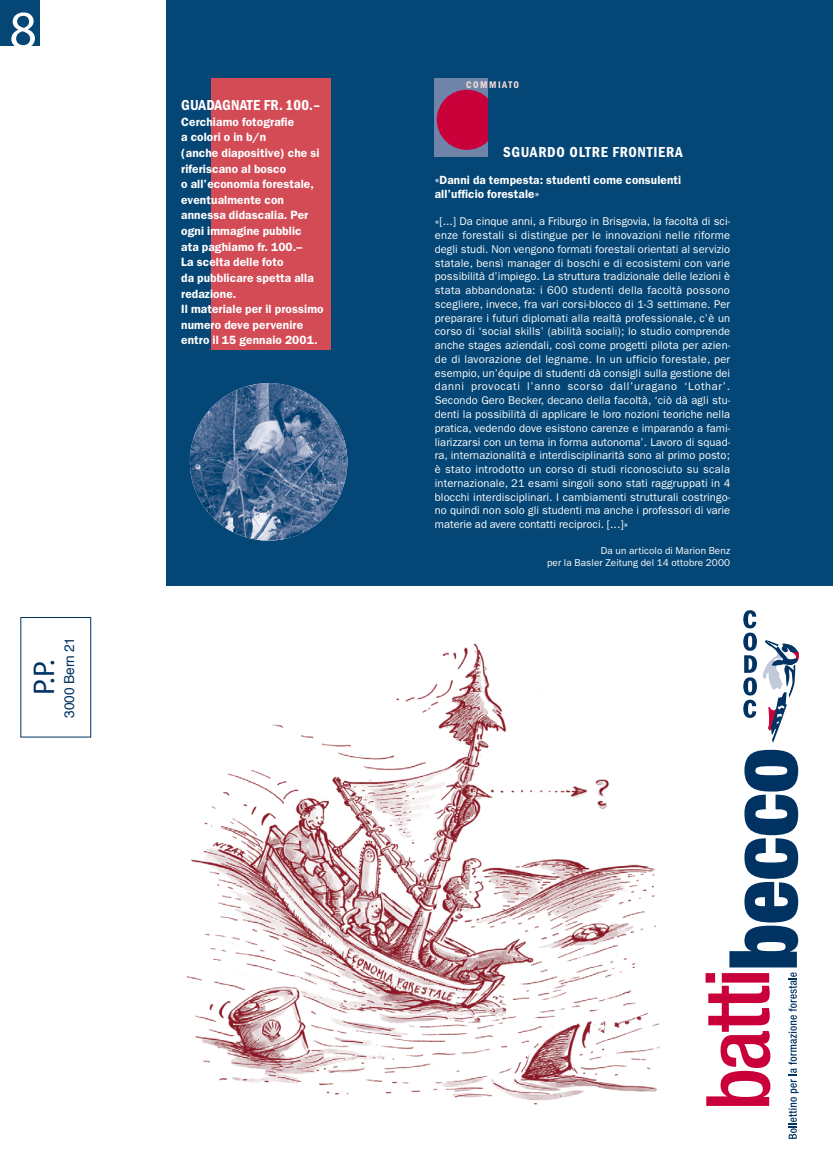
<style>
.page{position:relative;width:833px;height:1170px;background:#fff}
.page>*{position:absolute;margin:0;border:0;box-sizing:border-box;transform-origin:0 0}
.t1{font:53.75px "Myriad Pro";color:#fff}
.t2{font:30px "Myriad Pro";color:#003362}
.t3{font:600 condensed 15px "Franklin Gothic LT";letter-spacing:.035em;color:#fff}
.t4{font:600 condensed 15px "Franklin Gothic LT";letter-spacing:.015em;color:#fff}
.t5{font:13.75px "Helvetica";color:#003362}
.t6{font:600 12px/15.6px "Franklin Gothic LT";letter-spacing:.01em;color:#fff}
.t7{font:600 11.88px/13.8px "Franklin Gothic LT";letter-spacing:.01em;color:#fff}
.t8{font:11.25px/13.8px "Franklin Gothic LT";letter-spacing:.005em;color:#fff;text-align:justify}
.t9{font:10px/11.9px "Franklin Gothic LT";letter-spacing:.01em;color:#fff;text-align:right}
.t10{font:600 condensed 10px "Franklin Gothic LT";letter-spacing:.15em;color:#f7dcd7}
</style>
<div class="page">
<div style="left:167px;top:0;width:666px;height:585px;background:#044675"></div>
<div style="left:211px;top:78px;width:120px;height:272px;background:#d34b55"></div>
<img style="left:190px;top:383px;width:157px;height:157px;border-radius:79px">
<div style="left:0;top:0;width:39px;height:45px;background:#044675"></div>
<div style="left:20px;top:617px;width:71px;height:120px;border:1px solid #003362"></div>
<div style="left:435px;top:78px;width:53px;height:78px;background:#6e84a8"></div>
<svg style="left:437px;top:90px;width:51px;height:60px"></svg>
<img style="left:187px;top:643px;width:473px;height:462px">
<svg style="left:705px;top:749px;width:93px;height:389px"></svg>
<svg style="left:743px;top:610px;width:55px;height:132px"></svg>
<h1 class="t1" style="left:9px;top:-3px;width:29px">8</h1>
<h3 class="t4" style="left:181px;top:96px;width:140px">GUADAGNATE FR. 100.–</h3>
<p class="t6" style="left:181px;top:114px;width:144px">Cerchiamo fotografie<br>a colori o in b/n<br>(anche diapositive) che si riferiscano al bosco<br>o all’economia forestale, eventualmente con annessa didascalia. Per ogni immagine pubblic<br>ata paghiamo fr. 100.–<br>La scelta delle foto<br>da pubblicare spetta alla redazione.<br>Il materiale per il prossimo numero deve pervenire entro il 15 gennaio 2001.</p>
<h2 class="t2" style="left:26px;top:695px;width:37px;rotate:-90deg">P.P.</h2>
<p class="t5" style="left:59px;top:718px;width:83px;rotate:-90deg">3000 Bern 21</p>
<p class="t10" style="left:466px;top:79px;width:54px">COMMIATO</p>
<h3 class="t3" style="left:503px;top:143px;width:181px">SGUARDO OLTRE FRONTIERA</h3>
<p class="t7" style="left:435px;top:173px;width:248px">«Danni da tempesta: studenti come consulenti all’ufficio forestale»</p>
<p class="t8" style="left:435px;top:215px;width:297px">«[...] Da cinque anni, a Friburgo in Brisgovia, la facoltà di sci&shy;enze forestali si distingue per le innovazioni nelle riforme degli studi. Non vengono formati forestali orientati al servizio statale, bensì manager di boschi e di ecosistemi con varie possibilità d’impiego. La struttura tradizionale delle lezioni è stata abbandonata: i 600 studenti della facoltà possono scegliere, invece, fra vari corsi-blocco di 1-3 settimane. Per preparare i futuri diplomati alla realtà professionale, c’è un corso di ‘social skills’ (abilità sociali); lo studio comprende anche stages aziendali, così come progetti pilota per azien&shy;de di lavorazione del legname. In un ufficio forestale, per esempio, un’équipe di studenti dà consigli sulla gestione dei danni provocati l’anno scorso dall’uragano ‘Lothar’.<br>Secondo Gero Becker, decano della facoltà, ‘ciò dà agli stu&shy;denti la possibilità di applicare le loro nozioni teoriche nella pratica, vedendo dove esistono carenze e imparando a fami&shy;liarizzarsi con un tema in forma autonoma’. Lavoro di squad&shy;ra, internazionalità e interdisciplinarità sono al primo posto; è stato introdotto un corso di studi riconosciuto su scala internazionale, 21 esami singoli sono stati raggruppati in 4 blocchi interdisciplinari. I cambiamenti strutturali costringo&shy;no quindi non solo gli studenti ma anche i professori di varie materie ad avere contatti reciproci. [...]»</p>
<p class="t9" style="left:547px;top:544px;width:185px">Da un articolo di Marion Benz<br>per la Basler Zeitung del 14 ottobre 2000</p>
</div>
